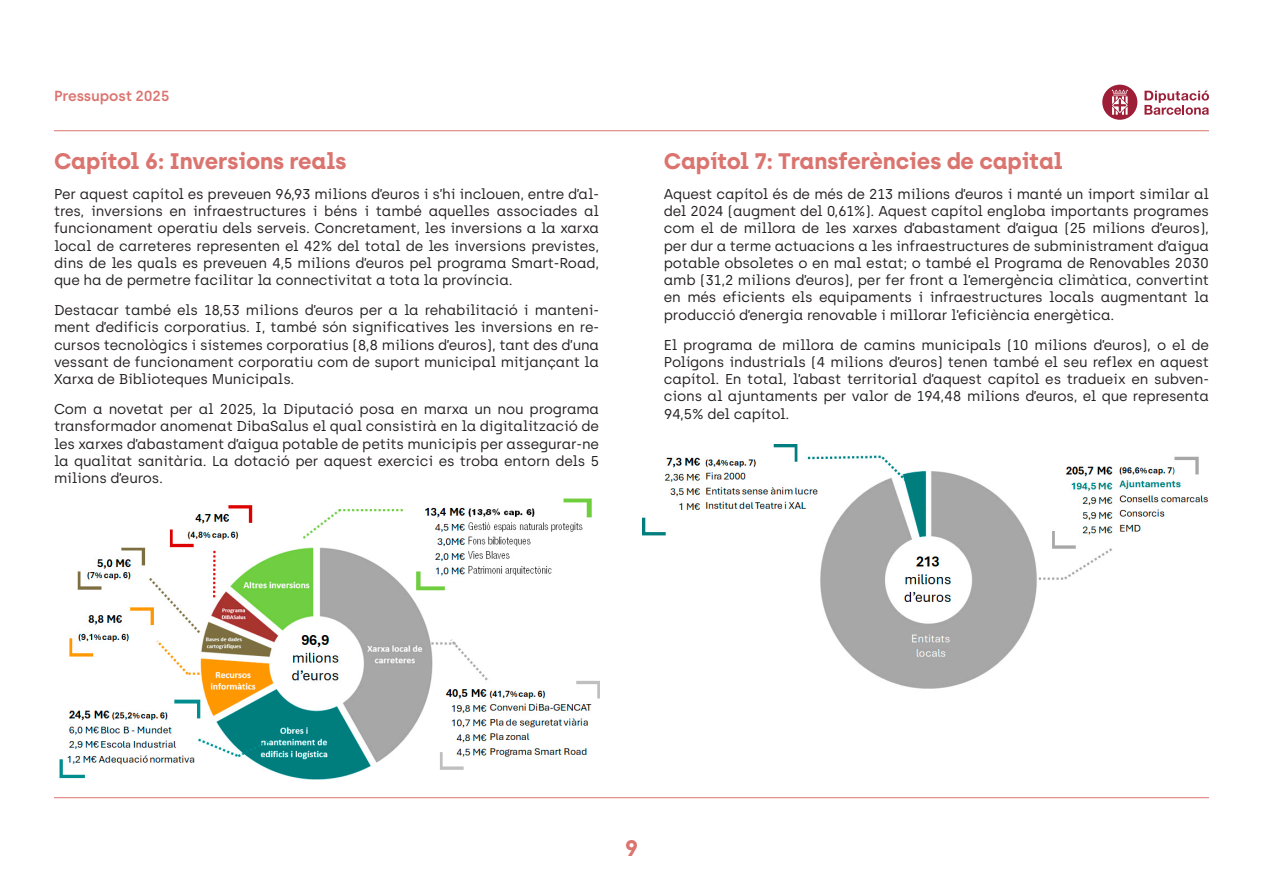
<style>
.page{position:relative;width:1263px;height:893px;background:#fff}
.page>*{position:absolute;margin:0;border:0;box-sizing:border-box;transform-origin:0 0}
.titulos{font:700 22.5px "Archia";letter-spacing:-.01em;color:#db746f}
.t1{font:600 14.55px "Archia";letter-spacing:-.01em;color:#db746f}
.text_seguit{font:14.25px/17.2px "Archia";letter-spacing:-.01em;color:#231f20;text-align:justify}
</style>
<div class="page">
<svg style="left:1144px;top:91px;width:65px;height:24px"></svg>
<svg style="left:1102px;top:85px;width:35px;height:35px"></svg>
<hr style="left:54px;top:130px;width:1155px;height:1px;background:#db746f">
<hr style="left:54px;top:797px;width:1155px;height:1px;background:#db746f">
<img style="left:59px;top:498px;width:540px;height:282px">
<img style="left:642px;top:445px;width:567px;height:244px">
<p class="t1" style="left:54px;top:88px;width:117px">Pressupost 2025</p>
<p class="titulos" style="left:54px;top:147px;width:294px">Capítol 6: Inversions reals</p>
<p class="text_seguit" style="left:54px;top:185px;width:547px">Per aquest capítol es preveuen 96,93 milions d’euros i s’hi inclouen, entre d’al&shy;tres, inversions en infraestructures i béns i també aquelles associades al funcionament operatiu dels serveis. Concretament, les inversions a la xarxa local de carreteres representen el 42% del total de les inversions previstes, dins de les quals es preveuen 4,5 milions d’euros pel programa Smart-Road, que ha de permetre facilitar la connectivitat a tota la província.</p>
<p class="text_seguit" style="left:54px;top:301px;width:547px">Destacar també els 18,53 milions d’euros per a la rehabilitació i manteni&shy;ment d’edificis corporatius. I, també són significatives les inversions en re&shy;cursos tecnològics i sistemes corporatius (8,8 milions d’euros), tant des d’una vessant de funcionament corporatiu com de suport municipal mitjançant la Xarxa de Biblioteques Municipals.</p>
<p class="text_seguit" style="left:54px;top:400px;width:547px">Com a novetat per al 2025, la Diputació posa en marxa un nou programa transformador anomenat DibaSalus el qual consistirà en la digitalització de les xarxes d’abastament d’aigua potable de petits municipis per assegurar-ne la qualitat sanitària. La dotació per aquest exercici es troba entorn dels 5 milions d’euros.</p>
<p class="titulos" style="left:664px;top:147px;width:400px">Capítol 7: Transferències de capital</p>
<p class="text_seguit" style="left:664px;top:185px;width:547px">Aquest capítol és de més de 213 milions d’euros i manté un import similar al del 2024 (augment del 0,61%). Aquest capítol engloba importants programes com el de millora de les xarxes d’abastament d’aigua (25 milions d’euros), per dur a terme actuacions a les infraestructures de subministrament d’aigua potable obsoletes o en mal estat; o també el Programa de Renovables 2030 amb (31,2 milions d’euros), per fer front a l’emergència climàtica, convertint en més eficients els equipaments i infraestructures locals augmentant la producció d’energia renovable i millorar l’eficiència energètica.</p>
<p class="text_seguit" style="left:664px;top:336px;width:547px">El programa de millora de camins municipals (10 milions d’euros), o el de Polígons industrials (4 milions d’euros) tenen també el seu reflex en aquest capítol. En total, l’abast territorial d’aquest capítol es tradueix en subven&shy;cions al ajuntaments per valor de 194,48 milions d’euros, el que representa 94,5% del capítol.</p>
<p class="titulos" style="left:625px;top:834px;width:15px">9</p>
</div>
